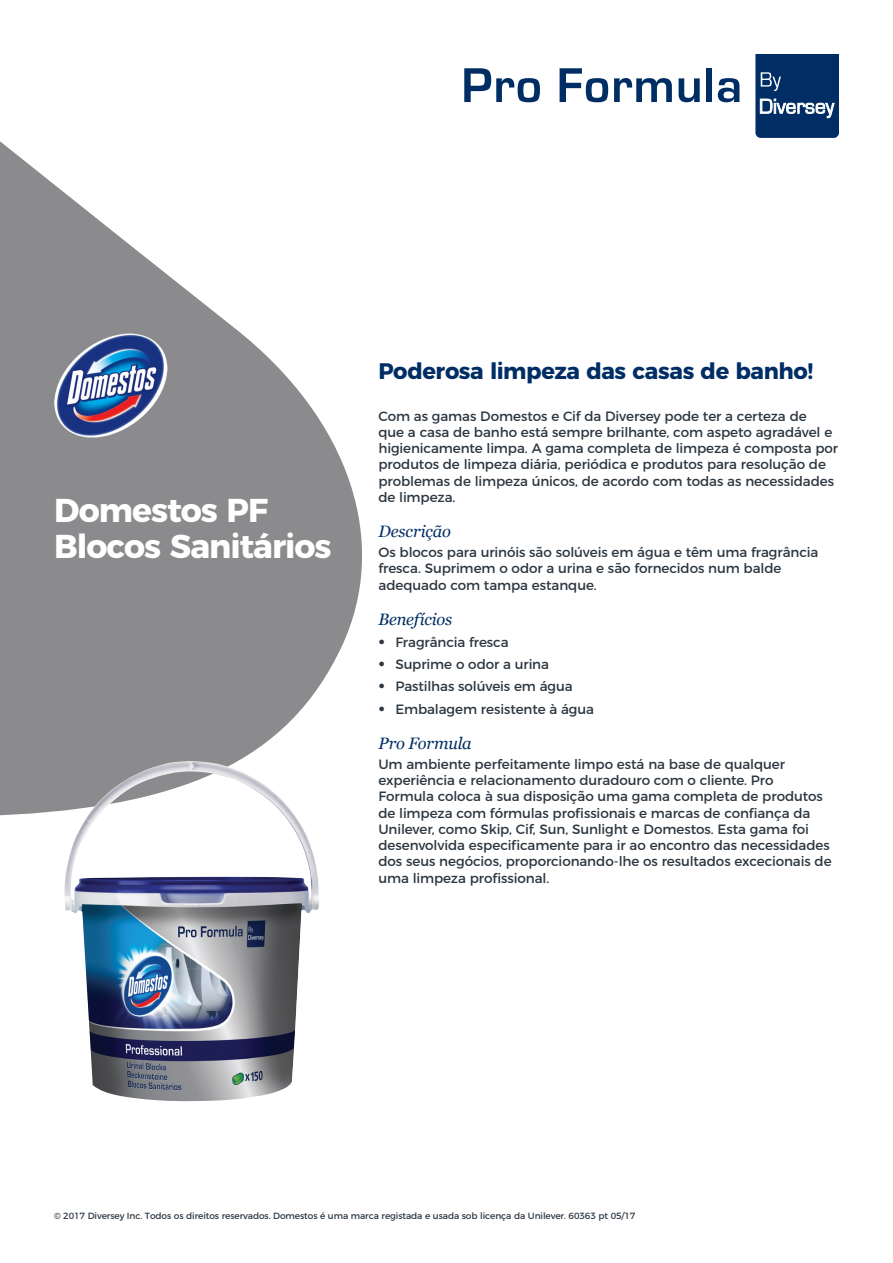
<style>
.page{position:relative;width:893px;height:1263px;background:#fff}
.page>*{position:absolute;margin:0;border:0;box-sizing:border-box;transform-origin:0 0}
.t1{font:700 33px/36px "Montserrat";letter-spacing:-.03em;color:#fff}
.t2{font:700 22.5px "Montserrat";letter-spacing:-.015em;color:#002e64}
.t3{font:italic 16.5px "Georgia";letter-spacing:-.01em;color:#002e64}
.t4{font:13.5px/16.2px "Montserrat";letter-spacing:-.005em;color:#2c3741}
.t5{font:9px "Montserrat";letter-spacing:-.01em;color:#2c3741}
.s1{font-family:"Aaux Pro OT";font-size:15px}
</style>
<div class="page">
<svg style="left:464px;top:68px;width:76px;height:34px"></svg>
<svg style="left:560px;top:68px;width:48px;height:34px"></svg>
<svg style="left:614px;top:78px;width:58px;height:24px"></svg>
<svg style="left:679px;top:78px;width:21px;height:24px"></svg>
<div style="left:706px;top:68px;width:6px;height:34px;background:#002e64"></div>
<svg style="left:718px;top:78px;width:21px;height:24px"></svg>
<svg style="left:755px;top:54px;width:84px;height:84px;background:#194273"></svg>
<svg style="left:0;top:141px;width:362px;height:675px;fill:#8b8a8d"></svg>
<img style="left:64px;top:761px;width:256px;height:340px">
<img style="left:25px;top:296px;width:169px;height:173px">
<h1 class="t1" style="left:54px;top:489px;width:279px">Domestos PF<br>Blocos Sanitários</h1>
<h2 class="t2" style="left:378px;top:352px;width:436px">Poderosa limpeza das casas de banho!</h2>
<p class="t4" style="left:378px;top:407px;width:461px">Com as gamas Domestos e Cif da Diversey pode ter a certeza de<br>que a casa de banho está sempre brilhante, com aspeto agradável e higienicamente limpa. A gama completa de limpeza é composta por produtos de limpeza diária, periódica e produtos para resolução de problemas de limpeza únicos, de acordo com todas as necessidades de limpeza.</p>
<p class="t3" style="left:378px;top:519px;width:74px">Descrição</p>
<p class="t4" style="left:378px;top:543px;width:441px">Os blocos para urinóis são solúveis em água e têm uma fragrância fresca. Suprimem o odor a urina e são fornecidos num balde adequado com tampa estanque.</p>
<p class="t3" style="left:378px;top:607px;width:75px">Benefícios</p>
<p class="t4" style="left:378px;top:633px;width:132px"><span class="s1">•</span> Fragrância fresca</p>
<p class="t4" style="left:378px;top:655px;width:172px"><span class="s1">•</span> Suprime o odor a urina</p>
<p class="t4" style="left:378px;top:677px;width:196px"><span class="s1">•</span> Pastilhas solúveis em água</p>
<p class="t4" style="left:378px;top:700px;width:217px"><span class="s1">•</span> Embalagem resistente à água</p>
<p class="t3" style="left:378px;top:731px;width:95px">Pro Formula</p>
<p class="t4" style="left:378px;top:755px;width:455px">Um ambiente perfeitamente limpo está na base de qualquer experiência e relacionamento duradouro com o cliente. Pro Formula coloca à sua disposição uma gama completa de produtos de limpeza com fórmulas profissionais e marcas de confiança da Unilever, como Skip, Cif, Sun, Sunlight e Domestos. Esta gama foi desenvolvida especificamente para ir ao encontro das necessidades dos seus negócios, proporcionando-lhe os resultados excecionais de uma limpeza profissional.</p>
<p class="t5" style="left:54px;top:1208px;width:583px">© 2017 Diversey Inc. Todos os direitos reservados. Domestos é uma marca registada e usada sob licença da Unilever. 60363 pt 05/17</p>
</div>
